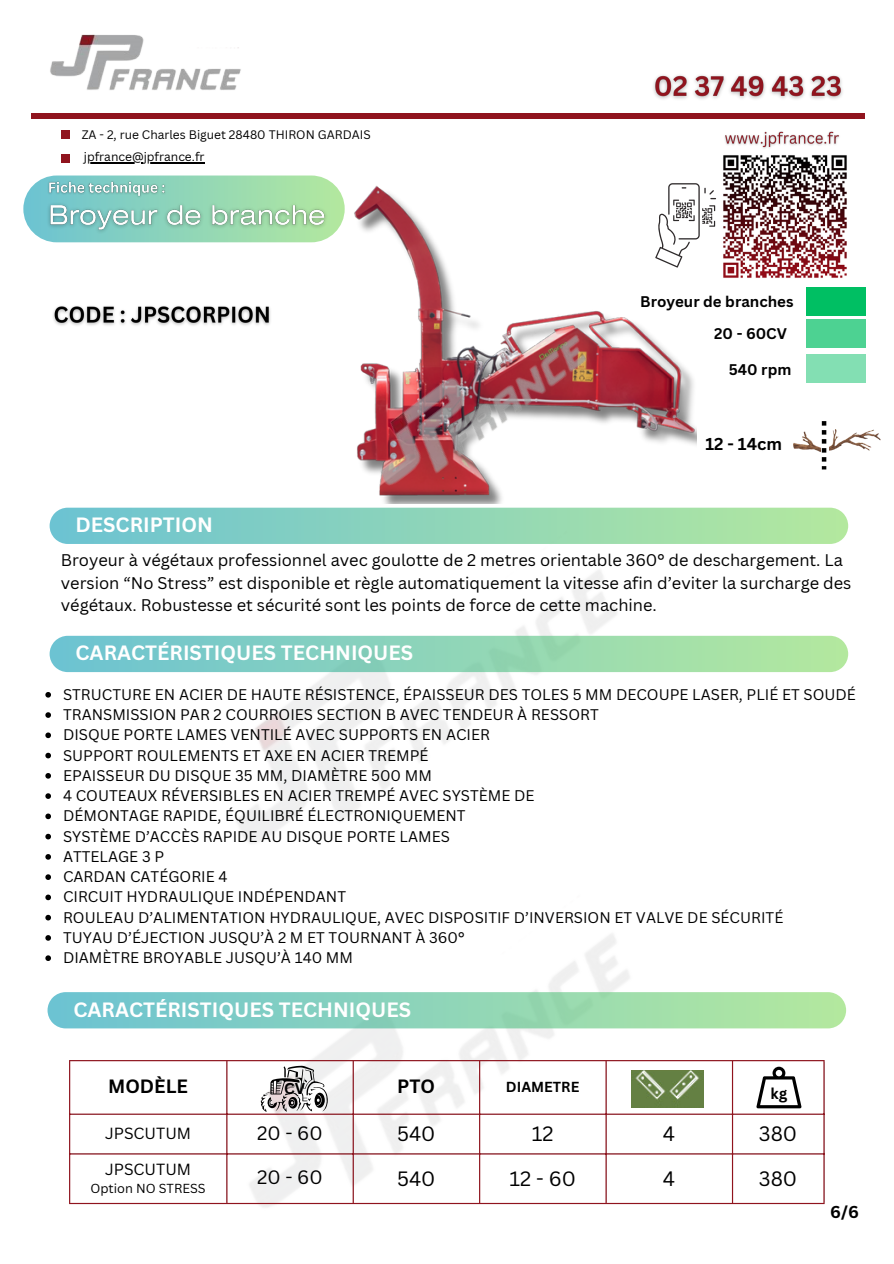
<style>
.page{position:relative;width:894px;height:1264px;background:#fff}
.page>*{position:absolute;margin:0;border:0;box-sizing:border-box;transform-origin:0 0}
.t1{font:20.25px "Canva Sans";color:#000}
.t2{font:700 20.1px "Canva Sans";color:#fff}
.t3{font:20.1px "Canva Sans";color:#000}
.t4{font:18.9px "Canva Sans";color:#000}
.t5{font:700 18.75px "Canva Sans";color:#000}
.t6{font:700 16.8px "Canva Sans";color:#000}
.t7{font:16.5px/22.5px "Canva Sans";color:#000}
.t8{font:15.75px "Canva Sans";color:#000}
.t9{font:700 15.3px "Canva Sans";color:#000}
.t10{font:15px "Canva Sans";color:#000}
.t11{font:700 15px "Canva Sans";color:#000}
.t12{font:700 14.1px "Canva Sans";color:#000}
.t13{font:12.75px "Canva Sans";color:#000}
.t14{font:12px "Canva Sans";color:#000}
</style>
<div class="page">
<svg style="left:50px;top:507px;width:797px;height:37px;background:#91d6b9"></svg>
<svg style="left:50px;top:635px;width:797px;height:37px;background:#92d6b9"></svg>
<div style="left:61px;top:154px;width:8px;height:9px;background:#90141e"></div>
<svg style="left:696px;top:183px;width:19px;height:57px"></svg>
<img style="left:50px;top:34px;width:191px;height:56px">
<div style="left:32px;top:113px;width:833px;height:6px;background:#90141e"></div>
<div style="left:61px;top:130px;width:8px;height:9px;background:#90141e"></div>
<img style="left:653px;top:75px;width:190px;height:24px">
<img style="left:724px;top:131px;width:115px;height:18px">
<hr style="left:84px;top:162px;width:121px;height:1px;background:#000">
<div style="left:805px;top:287px;width:60px;height:28px;background:#00bf63"></div>
<div style="left:805px;top:320px;width:60px;height:28px;background:#4dd292"></div>
<div style="left:805px;top:354px;width:60px;height:29px;background:#83dfb3"></div>
<div style="left:23px;top:175px;width:321px;height:67px;background:linear-gradient(to right,#6cc3d2,#b3e89e);border-radius:33px"></div>
<img style="left:45px;top:177px;width:124px;height:22px">
<img style="left:42px;top:199px;width:286px;height:40px">
<img style="left:793px;top:429px;width:87px;height:23px">
<svg style="left:820px;top:421px;width:8px;height:47px"></svg>
<svg style="left:821px;top:421px;width:5px;height:48px"></svg>
<svg style="left:45px;top:692px;width:6px;height:5px"></svg>
<svg style="left:45px;top:712px;width:6px;height:6px"></svg>
<svg style="left:45px;top:732px;width:6px;height:6px"></svg>
<svg style="left:45px;top:752px;width:6px;height:6px"></svg>
<svg style="left:45px;top:773px;width:6px;height:5px"></svg>
<svg style="left:45px;top:793px;width:6px;height:6px"></svg>
<svg style="left:45px;top:813px;width:6px;height:6px"></svg>
<svg style="left:45px;top:833px;width:6px;height:6px"></svg>
<svg style="left:45px;top:854px;width:6px;height:5px"></svg>
<svg style="left:45px;top:874px;width:6px;height:6px"></svg>
<svg style="left:45px;top:894px;width:6px;height:6px"></svg>
<svg style="left:45px;top:914px;width:6px;height:6px"></svg>
<svg style="left:45px;top:935px;width:6px;height:5px"></svg>
<svg style="left:45px;top:955px;width:6px;height:6px"></svg>
<img style="left:196px;top:896px;width:471px;height:311px">
<hr style="left:69px;top:1061px;width:1px;height:141px;background:#90141e">
<hr style="left:226px;top:1061px;width:1px;height:141px;background:#90141e">
<hr style="left:352px;top:1061px;width:2px;height:141px;background:#90141e">
<hr style="left:479px;top:1061px;width:1px;height:141px;background:#90141e">
<hr style="left:605px;top:1061px;width:1px;height:141px;background:#90141e">
<hr style="left:731px;top:1061px;width:2px;height:141px;background:#90141e">
<hr style="left:823px;top:1061px;width:1px;height:141px;background:#90141e">
<hr style="left:69px;top:1060px;width:755px;height:1px;background:#90141e">
<hr style="left:69px;top:1113px;width:755px;height:1px;background:#90141e">
<hr style="left:69px;top:1153px;width:755px;height:1px;background:#90141e">
<hr style="left:69px;top:1202px;width:755px;height:1px;background:#90141e">
<svg style="left:756px;top:1066px;width:45px;height:42px"></svg>
<svg style="left:260px;top:1065px;width:68px;height:46px"></svg>
<img style="left:631px;top:1070px;width:72px;height:37px">
<svg style="left:47px;top:992px;width:798px;height:36px;background:#90d5b8"></svg>
<img style="left:328px;top:183px;width:368px;height:262px">
<img style="left:352px;top:296px;width:253px;height:222px">
<img style="left:723px;top:155px;width:124px;height:123px">
<img style="left:53px;top:306px;width:218px;height:20px">
<p class="t14" style="left:82px;top:126px;width:290px">ZA - 2, rue Charles Biguet 28480 THIRON GARDAIS</p>
<p class="t14" style="left:84px;top:149px;width:122px">jpfrance@jpfrance.fr</p>
<p class="t2" style="left:75px;top:510px;width:139px">DESCRIPTION</p>
<p class="t11" style="left:640px;top:291px;width:155px">Broyeur de branches</p>
<p class="t11" style="left:714px;top:323px;width:74px">20 - 60CV</p>
<p class="t11" style="left:728px;top:359px;width:64px">540 rpm</p>
<p class="t6" style="left:705px;top:432px;width:78px">12 - 14cm</p>
<p class="t7" style="left:61px;top:548px;width:791px">Broyeur à végétaux professionnel avec goulotte de 2 metres orientable 360° de deschargement. La version “No Stress” est disponible et règle automatiquement la vitesse afin d’eviter la surcharge des végétaux. Robustesse et sécurité sont les points de force de cette machine.</p>
<p class="t2" style="left:75px;top:638px;width:339px">CARACTÉRISTIQUES TECHNIQUES</p>
<p class="t10" style="left:63px;top:684px;width:794px">STRUCTURE EN ACIER DE HAUTE RÉSISTENCE, ÉPAISSEUR DES TOLES 5 MM DECOUPE LASER, PLIÉ ET SOUDÉ</p>
<p class="t10" style="left:63px;top:704px;width:537px">TRANSMISSION PAR 2 COURROIES SECTION B AVEC TENDEUR À RESSORT</p>
<p class="t10" style="left:63px;top:724px;width:428px">DISQUE PORTE LAMES VENTILÉ AVEC SUPPORTS EN ACIER</p>
<p class="t10" style="left:63px;top:744px;width:367px">SUPPORT ROULEMENTS ET AXE EN ACIER TREMPÉ</p>
<p class="t10" style="left:63px;top:765px;width:370px">EPAISSEUR DU DISQUE 35 MM, DIAMÈTRE 500 MM</p>
<p class="t10" style="left:63px;top:785px;width:473px">4 COUTEAUX RÉVERSIBLES EN ACIER TREMPÉ AVEC SYSTÈME DE</p>
<p class="t10" style="left:63px;top:805px;width:404px">DÉMONTAGE RAPIDE, ÉQUILIBRÉ ÉLECTRONIQUEMENT</p>
<h5 class="t10" style="left:63px;top:825px;width:388px">SYSTÈME D’ACCÈS RAPIDE AU DISQUE PORTE LAMES</h5>
<p class="t10" style="left:63px;top:846px;width:103px">ATTELAGE 3 P</p>
<h3 class="t10" style="left:63px;top:866px;width:166px">CARDAN CATÉGORIE 4</h3>
<h6 class="t10" style="left:63px;top:886px;width:284px">CIRCUIT HYDRAULIQUE INDÉPENDANT</h6>
<h3 class="t10" style="left:63px;top:906px;width:721px">ROULEAU D’ALIMENTATION HYDRAULIQUE, AVEC DISPOSITIF D’INVERSION ET VALVE DE SÉCURITÉ</h3>
<p class="t10" style="left:63px;top:927px;width:403px">TUYAU D’ÉJECTION JUSQU’À 2 M ET TOURNANT À 360°</p>
<p class="t10" style="left:63px;top:947px;width:291px">DIAMÈTRE BROYABLE JUSQU’À 140 MM</p>
<p class="t2" style="left:73px;top:995px;width:339px">CARACTÉRISTIQUES TECHNIQUES</p>
<p class="t5" style="left:108px;top:1073px;width:81px">MODÈLE</p>
<p class="t5" style="left:397px;top:1073px;width:39px">PTO</p>
<p class="t12" style="left:506px;top:1077px;width:75px">DIAMETRE</p>
<p class="t8" style="left:105px;top:1122px;width:88px">JPSCUTUM</p>
<p class="t4" style="left:257px;top:1120px;width:67px">20 - 60</p>
<p class="t3" style="left:397px;top:1119px;width:40px">540</p>
<p class="t3" style="left:531px;top:1119px;width:23px">12</p>
<p class="t1" style="left:662px;top:1119px;width:14px">4</p>
<p class="t1" style="left:758px;top:1119px;width:40px">380</p>
<p class="t8" style="left:105px;top:1157px;width:88px">JPSCUTUM</p>
<p class="t13" style="left:90px;top:1179px;width:117px">Option NO STRESS</p>
<p class="t9" style="left:284px;top:1077px;width:23px">CV</p>
<p class="t9" style="left:770px;top:1082px;width:18px">kg</p>
<p class="t4" style="left:257px;top:1164px;width:67px">20 - 60</p>
<p class="t3" style="left:397px;top:1163px;width:40px">540</p>
<h3 class="t3" style="left:509px;top:1163px;width:68px">12 - 60</h3>
<p class="t1" style="left:662px;top:1163px;width:14px">4</p>
<p class="t1" style="left:758px;top:1163px;width:40px">380</p>
<p class="t6" style="left:830px;top:1199px;width:30px">6/6</p>
</div>
